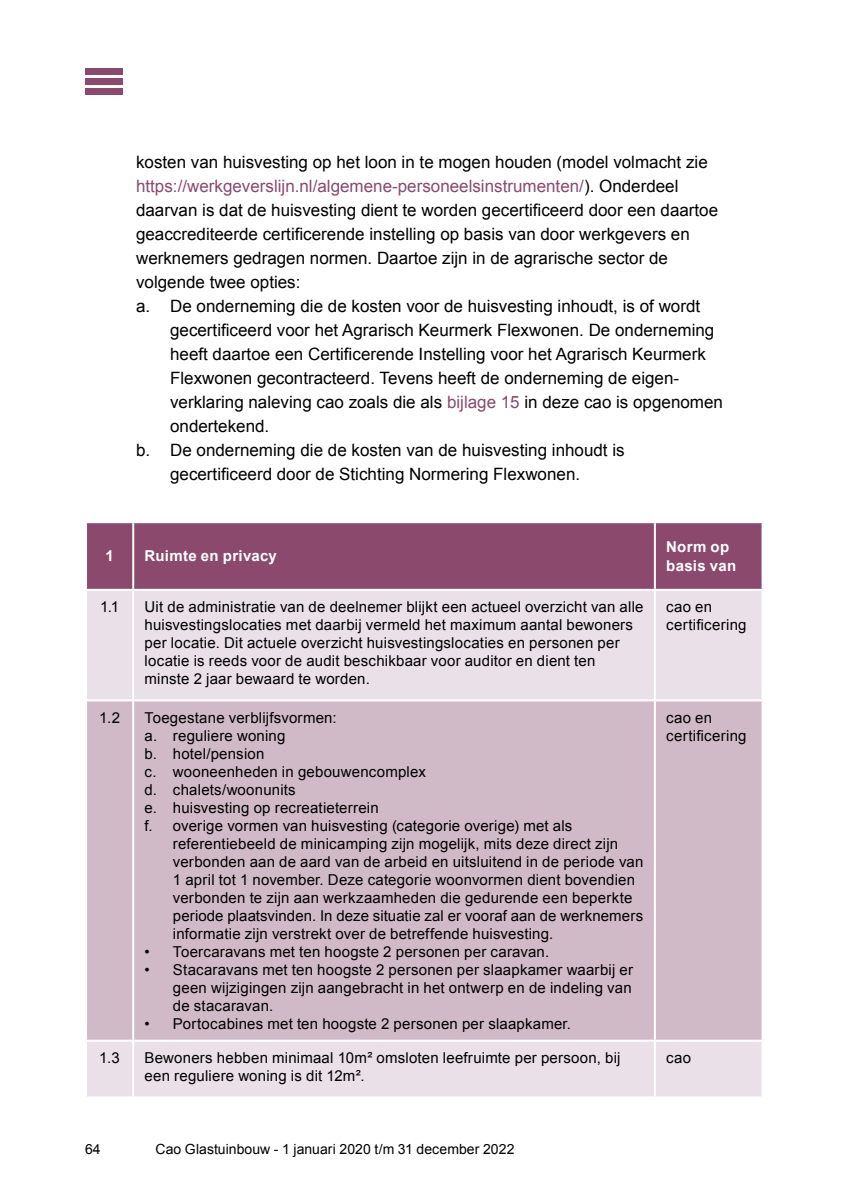
<style>
.page{position:relative;width:842px;height:1191px;background:#fff}
.page>*{position:absolute;margin:0;border:0;box-sizing:border-box;transform-origin:0 0}
.Bodycopy{font:17px/24px "Arial";color:#000}
.Bodycopy_geen_insp{font:17px/24px "Arial";color:#000}
.Tabel_Bodycopy{font:15px/18px "Arial";letter-spacing:.015em;color:#000}
.Tabel_titels{font:700 15px/19px "Arial";letter-spacing:.02em;color:#fff}
.t1{font:14px "Arial";letter-spacing:.005em;color:#000}
.s1{color:#8a496d}
</style>
<div class="page">
<div style="left:85px;top:68px;width:37px;height:6px;background:#8a496d"></div>
<div style="left:85px;top:78px;width:37px;height:6px;background:#8a496d"></div>
<div style="left:85px;top:88px;width:37px;height:6px;background:#8a496d"></div>
<div style="left:87px;top:523px;width:674px;height:66px;background:#8a496d"></div>
<div style="left:87px;top:591px;width:674px;height:505px;background:#eae0e7"></div>
<div style="left:87px;top:701px;width:674px;height:338px;background:#d1bac7"></div>
<hr style="left:132px;top:523px;width:2px;height:66px;background:#fff">
<hr style="left:654px;top:523px;width:2px;height:66px;background:#fff">
<hr style="left:132px;top:591px;width:2px;height:108px;background:#fff">
<hr style="left:654px;top:591px;width:2px;height:108px;background:#fff">
<hr style="left:85px;top:699px;width:48px;height:2px;background:#fff">
<hr style="left:133px;top:699px;width:522px;height:2px;background:#fff">
<hr style="left:132px;top:701px;width:2px;height:338px;background:#fff">
<hr style="left:655px;top:699px;width:108px;height:2px;background:#fff">
<hr style="left:654px;top:701px;width:2px;height:338px;background:#fff">
<hr style="left:85px;top:1039px;width:48px;height:2px;background:#fff">
<hr style="left:133px;top:1039px;width:522px;height:2px;background:#fff">
<hr style="left:132px;top:1041px;width:2px;height:55px;background:#fff">
<hr style="left:655px;top:1039px;width:108px;height:2px;background:#fff">
<hr style="left:654px;top:1041px;width:2px;height:55px;background:#fff">
<p class="Bodycopy_geen_insp" style="left:136px;top:150px;width:584px">kosten van huisvesting op het loon in te mogen houden (model volmacht zie <span class="s1">https://werkgeverslijn.nl/algemene-personeelsinstrumenten/</span>). Onderdeel daarvan is dat de huisvesting dient te worden gecertificeerd door een daartoe geaccrediteerde certificerende instelling op basis van door werkgevers en werknemers gedragen normen. Daartoe zijn in de agrarische sector de volgende twee opties:</p>
<p class="Bodycopy" style="left:170px;top:294px;width:554px;text-indent:-34px">a. De onderneming die de kosten voor de huisvesting inhoudt, is of wordt gecertificeerd voor het Agrarisch Keurmerk Flexwonen. De onderneming heeft daartoe een Certificerende Instelling voor het Agrarisch Keurmerk Flexwonen gecontracteerd. Tevens heeft de onderneming de eigen&shy;verklaring naleving cao zoals die als <span class="s1">bijlage 15</span> in deze cao is opgenomen ondertekend.</p>
<p class="Bodycopy" style="left:170px;top:438px;width:456px;text-indent:-34px">b. De onderneming die de kosten van de huisvesting inhoudt is gecertificeerd door de Stichting Normering Flexwonen.</p>
<p class="Tabel_titels" style="left:105px;top:547px;width:10px">1</p>
<p class="Tabel_titels" style="left:145px;top:547px;width:134px">Ruimte en privacy</p>
<p class="Tabel_titels" style="left:666px;top:538px;width:71px">Norm op basis van</p>
<p class="Tabel_Bodycopy" style="left:100px;top:598px;width:21px">1.1</p>
<p class="Tabel_Bodycopy" style="left:145px;top:598px;width:500px">Uit de administratie van de deelnemer blijkt een actueel overzicht van alle huisvestingslocaties met daarbij vermeld het maximum aantal bewoners per locatie. Dit actuele overzicht huisvestingslocaties en personen per locatie is reeds voor de audit beschikbaar voor auditor en dient ten minste 2 jaar bewaard te worden.</p>
<p class="Tabel_Bodycopy" style="left:666px;top:598px;width:82px">cao en certificering</p>
<p class="Tabel_Bodycopy" style="left:99px;top:708px;width:22px">1.2</p>
<p class="Tabel_Bodycopy" style="left:145px;top:708px;width:194px">Toegestane verblijfsvormen:</p>
<p class="Tabel_Bodycopy" style="left:145px;top:726px;width:142px">a. reguliere woning</p>
<p class="Tabel_Bodycopy" style="left:145px;top:744px;width:121px">b. hotel/pension</p>
<p class="Tabel_Bodycopy" style="left:145px;top:762px;width:283px">c. wooneenheden in gebouwencomplex</p>
<p class="Tabel_Bodycopy" style="left:145px;top:780px;width:153px">d. chalets/woonunits</p>
<p class="Tabel_Bodycopy" style="left:145px;top:798px;width:236px">e. huisvesting op recreatieterrein</p>
<p class="Tabel_Bodycopy" style="left:173px;top:816px;width:472px;text-indent:-28px">f. overige vormen van huisvesting (categorie overige) met als referentiebeeld de minicamping zijn mogelijk, mits deze direct zijn verbonden aan de aard van de arbeid en uitsluitend in de periode van 1 april tot 1 november. Deze categorie woonvormen dient bovendien verbonden te zijn aan werkzaamheden die gedurende een beperkte periode plaatsvinden. In deze situatie zal er vooraf aan de werknemers informatie zijn verstrekt over de betreffende huisvesting.</p>
<p class="Tabel_Bodycopy" style="left:145px;top:942px;width:406px">• Toercaravans met ten hoogste 2 personen per caravan.</p>
<p class="Tabel_Bodycopy" style="left:173px;top:960px;width:462px;text-align:justify;text-indent:-28px">• Stacaravans met ten hoogste 2 personen per slaapkamer waarbij er geen wijzigingen zijn aangebracht in het ontwerp en de indeling van de stacaravan.</p>
<p class="Tabel_Bodycopy" style="left:145px;top:1014px;width:428px">• Portocabines met ten hoogste 2 personen per slaapkamer.</p>
<p class="Tabel_Bodycopy" style="left:666px;top:708px;width:82px">cao en certificering</p>
<p class="Tabel_Bodycopy" style="left:99px;top:1048px;width:22px">1.3</p>
<p class="Tabel_Bodycopy" style="left:145px;top:1048px;width:477px">Bewoners hebben minimaal 10m² omsloten leefruimte per persoon, bij een reguliere woning is dit 12m².</p>
<p class="Tabel_Bodycopy" style="left:666px;top:1048px;width:26px">cao</p>
<p class="t1" style="left:85px;top:1140px;width:17px">64</p>
<p class="t1" style="left:156px;top:1140px;width:360px">Cao Glastuinbouw - 1 januari 2020 t/m 31 december 2022</p>
</div>
